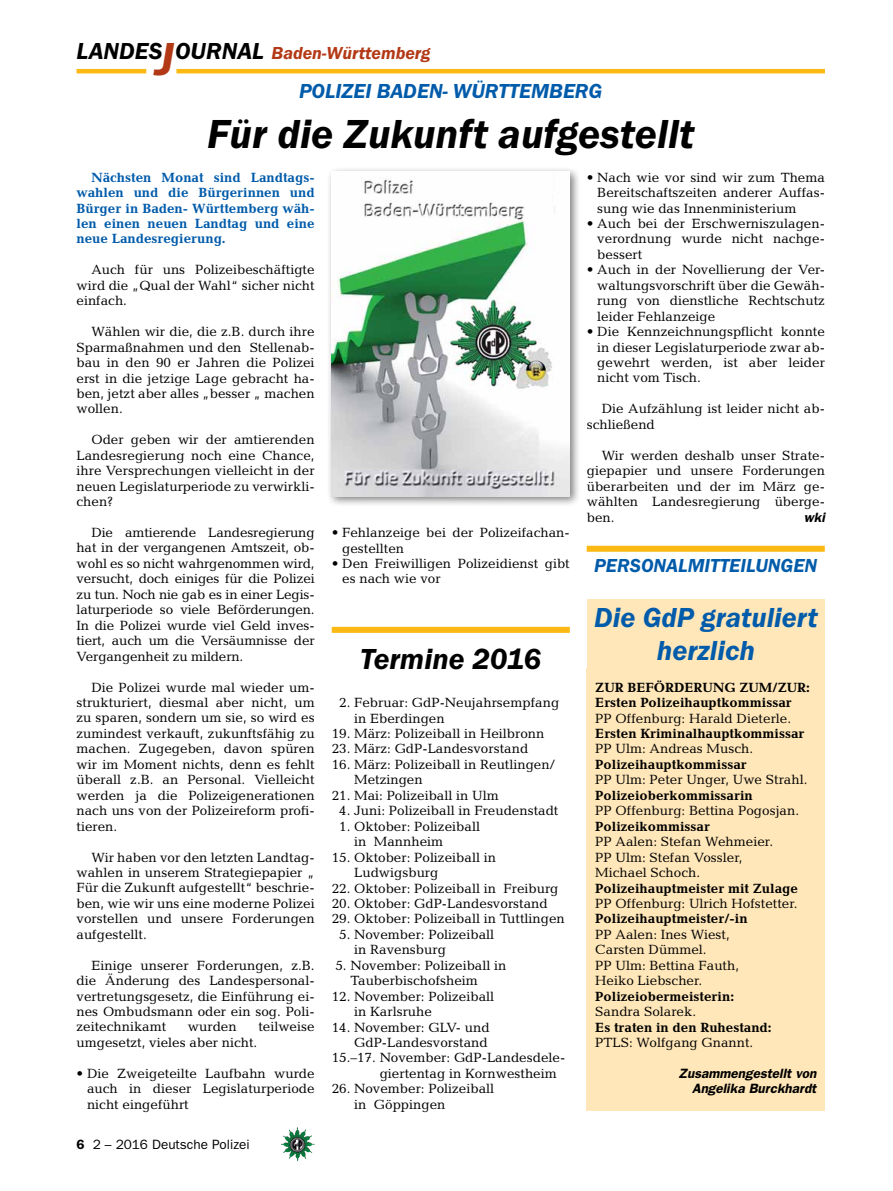
<style>
.page{position:relative;width:893px;height:1191px;background:#fff}
.page>*{position:absolute;margin:0;border:0;box-sizing:border-box;transform-origin:0 0}
.t1{font:italic 600 42px "Franklin Gothic Itc T";color:#000}
.t2{font:italic 600 30px "Franklin Gothic Itc T";letter-spacing:-.01em;color:#000}
.t3{font:italic 600 28.5px/33px "Franklin Gothic Itc T";color:#005baa;text-align:center}
.t4{font:italic 600 21px "Franklin Gothic Itc T";color:#005baa}
.t5{font:italic 600 19.5px "Franklin Gothic Itc T";color:#005baa}
.t6{font:italic 600 18px "Franklin Gothic Itc T";color:#b33916}
.t7{font:13.5px/15.5px "Candida";color:#000;text-align:justify}
.t8{font:700 13.5px/15.5px "Candida";color:#000}
.t9{font:700 13.5px/15.5px "Candida";color:#005baa;text-align:justify}
.t10{font:italic 600 13.5px/15.5px "Franklin Gothic";color:#000;text-align:right}
.t11{font:13.5px "Franklin Gothic";color:#000}
.s1{font-size:24px;color:#000}
.s2{font-size:48px}
.s3{font-weight:600}
</style>
<div class="page">
<hr style="left:77px;top:69px;width:69px;height:4px;background:#fdb913">
<hr style="left:176px;top:69px;width:649px;height:4px;background:#fdb913">
<img style="left:281px;top:1128px;width:16px;height:24px">
<div style="left:327px;top:166px;width:254px;height:341px;background:#000;opacity:.5"></div>
<img style="left:332px;top:172px;width:238px;height:324px">
<div style="left:587px;top:546px;width:238px;height:6px;background:#fdb913"></div>
<div style="left:587px;top:668px;width:238px;height:442px;background:#ffe7b9"></div>
<div style="left:587px;top:599px;width:238px;height:78px;background:#ffe7b9"></div>
<div style="left:332px;top:627px;width:238px;height:6px;background:#fdb913"></div>
<h3 class="t6" style="left:77px;top:42px;width:355px"><span class="s1">LANDES</span><span class="s2">J</span><span class="s1">OURNAL</span> Baden-Württemberg</h3>
<h3 class="t4" style="left:299px;top:79px;width:106px">Pol izei Baden</h3>
<h3 class="t4" style="left:443px;top:79px;width:92px">- Wür ttemberg</h3>
<h1 class="t1" style="left:207px;top:109px;width:489px">Für die Zukunft aufgestellt</h1>
<p class="t9" style="left:77px;top:169px;width:240px;text-indent:15px">Nächsten Monat sind Landtags&shy;wahlen und die Bürgerinnen und Bürger in Baden- Württemberg wäh&shy;len einen neuen Landtag und eine neue Landesregierung.</p>
<p class="t7" style="left:77px;top:262px;width:240px;text-indent:15px">Auch für uns Polizeibeschäftigte wird die „Qual der Wahl“ sicher nicht einfach.</p>
<p class="t7" style="left:77px;top:324px;width:240px;text-indent:15px">Wählen wir die, die z.B. durch ihre Sparmaßnahmen und den Stellenab&shy;bau in den 90 er Jahren die Polizei erst in die jetzige Lage gebracht ha&shy;ben, jetzt aber alles „besser „ machen wollen.</p>
<p class="t7" style="left:77px;top:432px;width:240px;text-indent:15px">Oder geben wir der amtierenden Landesregierung noch eine Chance, ihre Versprechungen vielleicht in der neuen Legislaturperiode zu verwirkli&shy;chen?</p>
<p class="t7" style="left:77px;top:525px;width:240px;text-indent:15px">Die amtierende Landesregierung hat in der vergangenen Amtszeit, ob&shy;wohl es so nicht wahrgenommen wird, versucht, doch einiges für die Polizei zu tun. Noch nie gab es in einer Legis&shy;laturperiode so viele Beförderungen.<br>In die Polizei wurde viel Geld inves&shy;tiert, auch um die Versäumnisse der Vergangenheit zu mildern.</p>
<p class="t7" style="left:77px;top:679px;width:240px;text-indent:15px">Die Polizei wurde mal wieder um&shy;strukturiert, diesmal aber nicht, um zu sparen, sondern um sie, so wird es zumindest verkauft, zukunftsfähig zu machen. Zugegeben, davon spüren wir im Moment nichts, denn es fehlt überall z.B. an Personal. Vielleicht werden ja die Polizeigenerationen nach uns von der Polizeireform profi&shy;tieren.</p>
<p class="t7" style="left:77px;top:849px;width:240px;text-indent:15px">Wir haben vor den letzten Landtag&shy;wahlen in unserem Strategiepapier „ Für die Zukunft aufgestellt“ beschrie&shy;ben, wie wir uns eine moderne Polizei vorstellen und unsere Forderungen aufgestellt.</p>
<p class="t7" style="left:77px;top:957px;width:240px;text-indent:15px">Einige unserer Forderungen, z.B. die Änderung des Landespersonal&shy;vertretungsgesetz, die Einführung ei&shy;nes Ombudsmann oder ein sog. Poli&shy;zeitechnikamt</p>
<p class="t7" style="left:188px;top:1019px;width:50px">wurden</p>
<p class="t7" style="left:258px;top:1019px;width:58px">teilweise</p>
<p class="t7" style="left:77px;top:1034px;width:182px">umgesetzt, vieles aber nicht.</p>
<p class="t7" style="left:87px;top:1065px;width:229px;text-indent:-11px">• Die Zweigeteilte Laufbahn wurde auch in dieser Legislaturperiode nicht eingeführt</p>
<p class="t11" style="left:77px;top:1136px;width:175px"><span class="s3">6</span> 2 – 2016 Deutsche Polizei</p>
<p class="t7" style="left:597px;top:169px;width:229px;text-indent:-11px">• Nach wie vor sind wir zum Thema Bereitschaftszeiten anderer Auffas&shy;sung wie das Innenministerium</p>
<p class="t7" style="left:597px;top:216px;width:229px;text-indent:-11px">• Auch bei der Erschwerniszulagen&shy;verordnung wurde nicht nachge&shy;bessert</p>
<p class="t7" style="left:597px;top:262px;width:229px;text-indent:-11px">• Auch in der Novellierung der Ver&shy;waltungsvorschrift über die Gewäh&shy;rung von dienstliche Rechtschutz leider Fehlanzeige</p>
<p class="t7" style="left:597px;top:324px;width:229px;text-indent:-11px">• Die Kennzeichnungspflicht konnte in dieser Legislaturperiode zwar ab&shy;gewehrt werden, ist aber leider nicht vom Tisch.</p>
<p class="t7" style="left:587px;top:401px;width:240px;text-indent:15px">Die Aufzählung ist leider nicht ab&shy;schließend</p>
<p class="t7" style="left:587px;top:447px;width:240px;text-indent:15px">Wir werden deshalb unser Strate&shy;giepapier und unsere Forderungen überarbeiten und der im März ge&shy;wählten Landesregierung überge&shy;ben.</p>
<p class="t10" style="left:804px;top:509px;width:23px">wki</p>
<p class="t7" style="left:342px;top:525px;width:229px;text-indent:-11px">• Fehlanzeige bei der Polizeifachan&shy;gestellten</p>
<p class="t7" style="left:342px;top:556px;width:229px;text-indent:-11px">• Den Freiwilligen Polizeidienst gibt es nach wie vor</p>
<h3 class="t5" style="left:594px;top:554px;width:25px">Personalm</h3>
<h3 class="t5" style="left:705px;top:554px;width:55px">itteilungen</h3>
<h2 class="t2" style="left:360px;top:641px;width:182px">Termine 2016</h2>
<p class="t7" style="left:354px;top:695px;width:207px;text-indent:-15px">2. Februar: GdP-Neujahrsempfang in Eberdingen</p>
<p class="t7" style="left:332px;top:725px;width:214px">19. März: Polizeiball in Heilbronn</p>
<p class="t7" style="left:332px;top:741px;width:198px">23. März: GdP-Landesvorstand</p>
<p class="t7" style="left:354px;top:756px;width:202px;text-indent:-23px">16. März: Polizeiball in Reutlingen/<br>Metzingen</p>
<p class="t7" style="left:332px;top:787px;width:169px">21. Mai: Polizeiball in Ulm</p>
<p class="t7" style="left:339px;top:803px;width:221px">4. Juni: Polizeiball in Freudenstadt</p>
<p class="t7" style="left:354px;top:818px;width:127px;text-indent:-15px">1. Oktober: Polizeiball in Mannheim</p>
<p class="t7" style="left:354px;top:849px;width:143px;text-indent:-23px">15. Oktober: Polizeiball in<br>Ludwigsburg</p>
<p class="t7" style="left:332px;top:880px;width:228px">22. Oktober: Polizeiball in Freiburg</p>
<p class="t7" style="left:332px;top:895px;width:218px">20. Oktober: GdP-Landesvorstand</p>
<p class="t7" style="left:332px;top:911px;width:235px">29. Oktober: Polizeiball in Tuttlingen</p>
<p class="t7" style="left:354px;top:926px;width:142px;text-indent:-15px">5. November: Polizeiball in Ravensburg</p>
<p class="t7" style="left:350px;top:957px;width:158px;text-indent:-15px">5. November: Polizeiball in<br>Tauberbischofsheim</p>
<p class="t7" style="left:354px;top:988px;width:142px;text-indent:-23px">12. November: Polizeiball in Karlsruhe</p>
<p class="t7" style="left:332px;top:1019px;width:160px">14. November: GLV- und</p>
<p class="t7" style="left:354px;top:1034px;width:135px">GdP-Landesvorstand</p>
<p class="t7" style="left:332px;top:1050px;width:235px">15.–17. November: GdP-Landesdele-</p>
<p class="t7" style="left:380px;top:1065px;width:179px">giertentag in Kornwestheim</p>
<p class="t7" style="left:354px;top:1081px;width:142px;text-indent:-23px">26. November: Polizeiball in Göppingen</p>
<h3 class="t3" style="left:594px;top:601px;width:225px">Die GdP gratuliert herzlich</h3>
<p class="t8" style="left:595px;top:679px;width:216px">ZUR BEFÖRDERUNG ZUM/ZUR:<br>Ersten Polizeihauptkommissar</p>
<p class="t7" style="left:595px;top:710px;width:197px">PP Offenburg: Harald Dieterle.</p>
<p class="t8" style="left:595px;top:725px;width:211px">Ersten Kriminalhauptkommissar</p>
<p class="t7" style="left:595px;top:741px;width:159px">PP Ulm: Andreas Musch.</p>
<p class="t8" style="left:595px;top:756px;width:153px">Polizeihauptkommissar</p>
<p class="t7" style="left:595px;top:772px;width:214px">PP Ulm: Peter Unger, Uwe Strahl.</p>
<p class="t8" style="left:595px;top:787px;width:159px">Polizeioberkommissarin</p>
<p class="t7" style="left:595px;top:803px;width:205px">PP Offenburg: Bettina Pogosjan.</p>
<p class="t8" style="left:595px;top:818px;width:116px">Polizeikommissar</p>
<p class="t7" style="left:595px;top:834px;width:179px;text-align:left">PP Aalen: Stefan Wehmeier.<br>PP Ulm: Stefan Vossler,<br>Michael Schoch.</p>
<p class="t8" style="left:595px;top:880px;width:204px">Polizeihauptmeister mit Zulage</p>
<p class="t7" style="left:595px;top:895px;width:204px">PP Offenburg: Ulrich Hofstetter.</p>
<p class="t8" style="left:595px;top:911px;width:154px">Polizeihauptmeister/-in</p>
<p class="t7" style="left:595px;top:926px;width:145px;text-align:left">PP Aalen: Ines Wiest,<br>Carsten Dümmel.<br>PP Ulm: Bettina Fauth,<br>Heiko Liebscher.</p>
<p class="t8" style="left:595px;top:988px;width:140px">Polizeiobermeisterin:</p>
<p class="t7" style="left:595px;top:1003px;width:102px">Sandra Solarek.</p>
<p class="t8" style="left:595px;top:1019px;width:178px">Es traten in den Ruhestand:</p>
<p class="t7" style="left:595px;top:1034px;width:160px">PTLS: Wolfgang Gnannt.</p>
<p class="t10" style="left:678px;top:1065px;width:140px">Zusammengestellt von<br>Angelika Burckhardt</p>
</div>
